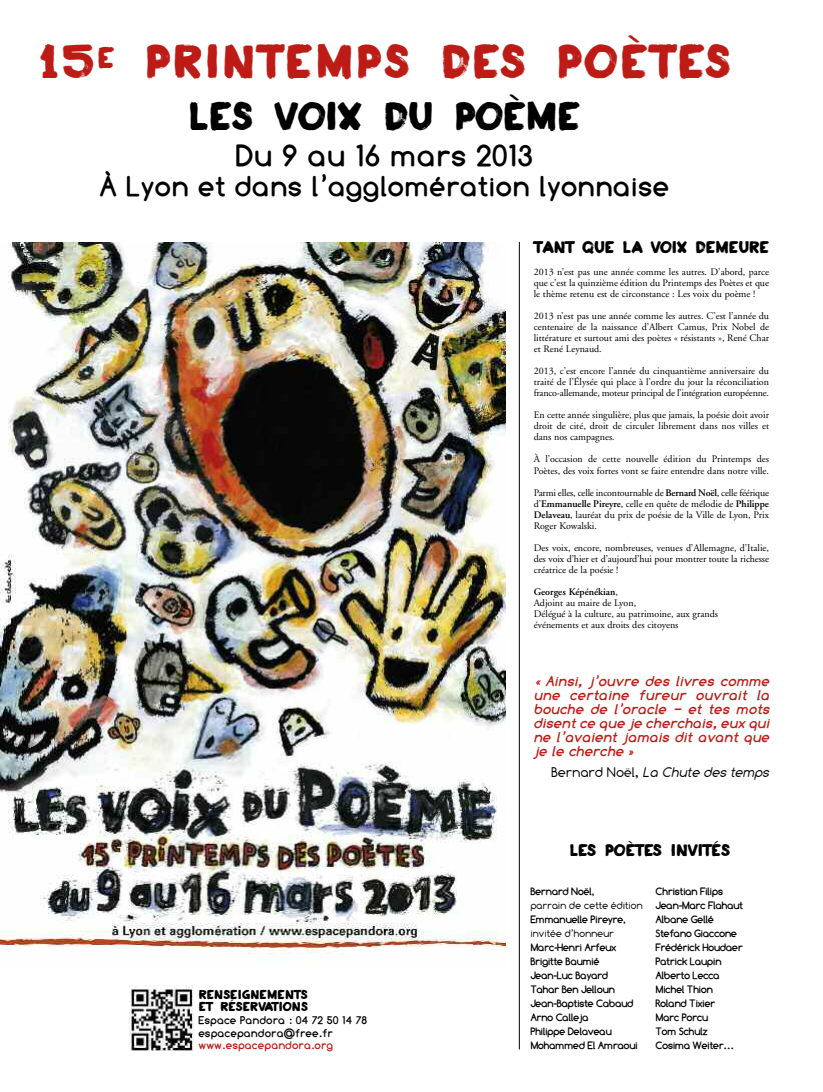
<style>
.page{position:relative;width:823px;height:1092px;background:#fff}
.page>*{position:absolute;margin:0;border:0;box-sizing:border-box;transform-origin:0 0}
.t1{font:48px "Plakkaat";letter-spacing:.06em;color:#bd1b16}
.t2{font:40px "Plakkaat";color:#000}
.t3{font:700 30px "Comfortaa";letter-spacing:.05em;color:#000}
.t4{font:700 28px "Comfortaa";letter-spacing:.05em;color:#000}
.t5{font:17px "Plakkaat";color:#000}
.t6{font:italic 700 14px/14px "Comfortaa";letter-spacing:.05em;color:#bd1b16;text-align:justify}
.t7{font:italic 14px "Comfortaa";color:#000}
.t8{font:13px/12.6px "Plakkaat";letter-spacing:.01em;color:#000}
.t9{font:700 11px/12.6px "Comfortaa";letter-spacing:.05em;color:#000}
.t10{font:700 11px "Comfortaa";letter-spacing:.05em;color:#bd1b16}
.t11{font:700 10.5px/14px "Comfortaa";letter-spacing:-.005em;color:#000}
.t12{font:10.5px/14px "Comfortaa";letter-spacing:-.005em;color:#000}
.t13{font:10px/11px "Adobe Garamond";color:#000;text-align:justify}
.s1{font-weight:600}
.s2{font-style:normal}
.s3{font-weight:700}
</style>
<div class="page">
<img style="left:0;top:242px;width:505px;height:712px">
<hr style="left:519px;top:242px;width:1px;height:807px;background:#000">
<img style="left:129px;top:985px;width:65px;height:65px">
<h1 class="t1" style="left:39px;top:33px;width:692px">15<sup>E</sup> PRINTEMPS DES POÈTES</h1>
<h2 class="t2" style="left:189px;top:93px;width:392px">LES VOIX DU POÈME</h2>
<h3 class="t3" style="left:236px;top:138px;width:297px">Du 9 au 16 mars 2013</h3>
<h3 class="t4" style="left:100px;top:170px;width:570px">à Lyon et dans l’agglomération lyonnaise</h3>
<h3 class="t5" style="left:533px;top:237px;width:237px">TANT QUE LA VOIX DEMEURE</h3>
<p class="t13" style="left:533px;top:267px;width:237px">2013 n’est pas une année comme les autres. D’abord, parce que c’est la quinzième édition du Printemps des Poètes et que le thème retenu est de circonstance : Les voix du poème !</p>
<p class="t13" style="left:533px;top:311px;width:237px">2013 n’est pas une année comme les autres. C’est l’année du centenaire de la naissance d’Albert Camus, Prix Nobel de littérature et surtout ami des poètes « résistants », René Char et René Leynaud.</p>
<p class="t13" style="left:533px;top:366px;width:237px">2013, c’est encore l’année du cinquantième anniversaire du traité de l’Élysée qui place à l’ordre du jour la réconciliation franco-allemande, moteur principal de l’intégration européenne.</p>
<p class="t13" style="left:533px;top:410px;width:237px">En cette année singulière, plus que jamais, la poésie doit avoir droit de cité, droit de circuler librement dans nos villes et dans nos campagnes.</p>
<p class="t13" style="left:533px;top:454px;width:237px">À l’occasion de cette nouvelle édition du Printemps des<br>Poètes, des voix fortes vont se faire entendre dans notre ville.</p>
<p class="t13" style="left:533px;top:487px;width:237px">Parmi elles, celle incontournable de <span class="s1">Bernard Noël</span>, celle féérique d’<span class="s1">Emmanuelle Pireyre</span>, celle en quête de mélodie de <span class="s1">Philippe Delaveau</span>, lauréat du prix de poésie de la Ville de Lyon, Prix Roger Kowalski.</p>
<p class="t13" style="left:533px;top:542px;width:237px">Des voix, encore, nombreuses, venues d’Allemagne, d’Italie, des voix d’hier et d’aujourd’hui pour montrer toute la richesse créatrice de la poésie !</p>
<p class="t13" style="left:533px;top:586px;width:186px;text-align:left"><span class="s1">Georges Képénékian</span>,<br>Adjoint au maire de Lyon,<br>Délégué à la culture, au patrimoine, aux grands événements et aux droits des citoyens</p>
<h3 class="t8" style="left:198px;top:987px;width:110px">RENSEIGNEMENTS<br>ET RÉSERVATIONS</h3>
<p class="t9" style="left:198px;top:1013px;width:170px">Espace Pandora : 04 72 50 14 78 espacepandora@free.fr</p>
<p class="t10" style="left:198px;top:1039px;width:136px">www.espacepandora.org</p>
<h3 class="t6" style="left:533px;top:673px;width:240px">« Ainsi, j ’ouvre des livres comme une certaine fureur ouvrait la bouche de l’oracle − et tes mots disent ce que je cherchais, eux qui ne l’avaient jamais dit avant que je le cherche »</h3>
<h3 class="t7" style="left:551px;top:764px;width:222px"><span class="s2">Bernard Noël,</span> LaChutedestemps</h3>
<h3 class="t5" style="left:569px;top:840px;width:162px">LES POÈTES INVITÉS</h3>
<p class="t12" style="left:530px;top:884px;width:114px"><span class="s3">Bernard Noël</span>,<br>parrain de cette édition<br><span class="s3">Emmanuelle Pireyre</span>, invitée d’honneur</p>
<p class="t11" style="left:530px;top:940px;width:108px">Marc-Henri Arfeux<br>Brigitte Baumié<br>Jean-Luc Bayard<br>Tahar Ben Jelloun<br>Jean-Baptiste Cabaud<br>Arno Calleja<br>Philippe Delaveau<br>Mohammed El Amraoui</p>
<p class="t11" style="left:655px;top:884px;width:89px">Christian Filips<br>Jean-Marc Flahaut<br>Albane Gellé<br>Stefano Giaccone<br>Frédérick Houdaer<br>Patrick Laupin<br>Alberto Lecca<br>Michel Thion<br>Roland Tixier<br>Marc Porcu<br>Tom Schulz<br>Cosima Weiter…</p>
</div>
